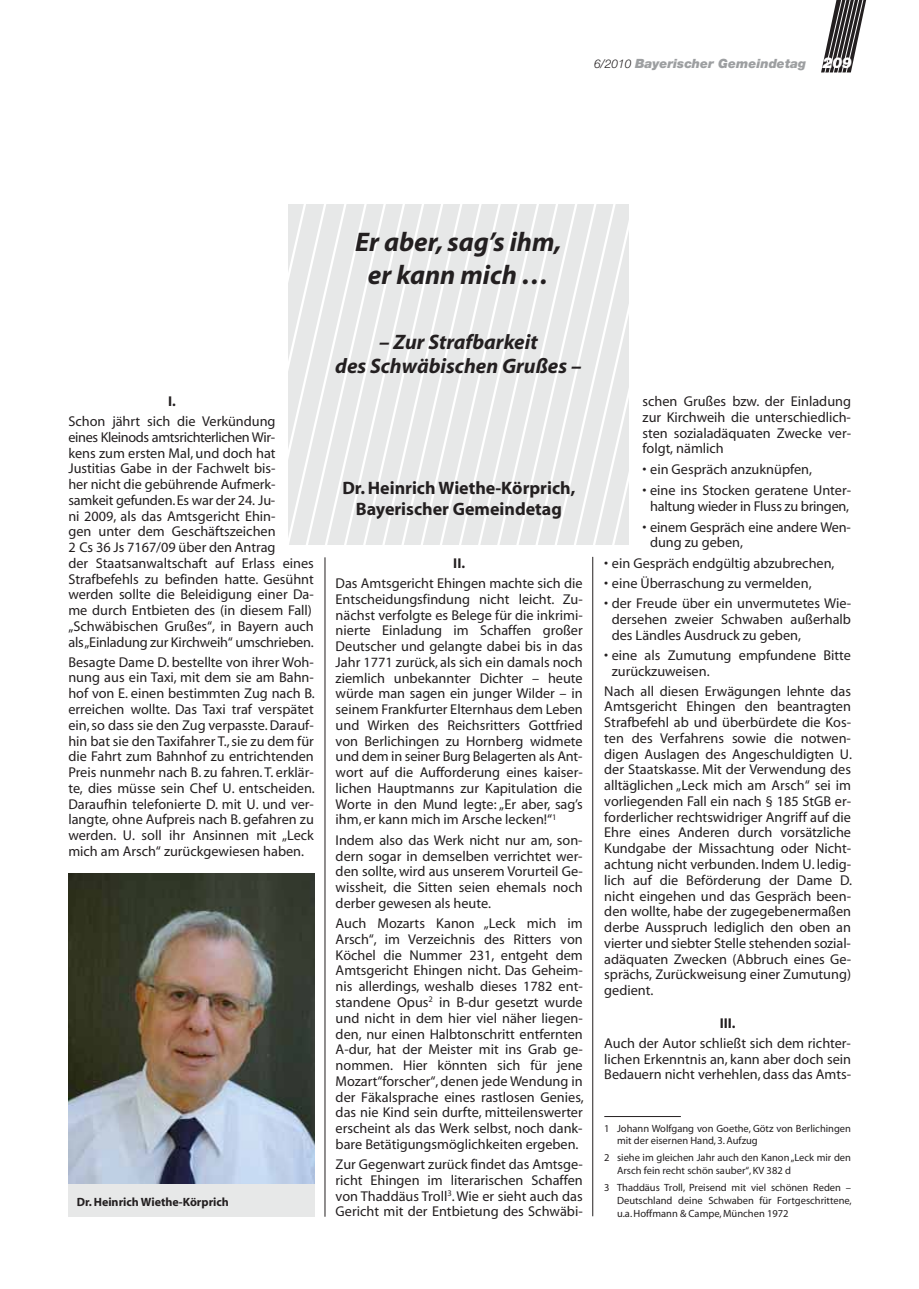
<style>
.page{position:relative;width:919px;height:1289px;background:#fff}
.page>*{position:absolute;margin:0;border:0;box-sizing:border-box;transform-origin:0 0}
.t1{font:italic 700 27px/33px "Myriad";color:#231f20;text-align:center}
.t2{font:italic 700 21px/24px "Myriad";color:#231f20;text-align:center}
.t3{font:700 18px/21px "Myriad";color:#231f20;text-align:center}
.t4{font:14.25px/15.8px "Myriad";color:#231f20;text-align:justify}
.t5{font:700 14.25px "Myriad";color:#231f20}
.t6{font:italic 900 12.75px "Helvetica Neue";color:#9d9fa1}
.t7{font:700 12px "Myriad";color:#231f20}
.t8{font:10.5px/12.8px "Myriad";color:#231f20}
.s1{font-weight:300;font-size:12px;color:#231f20}
.s2{font-size:15px;color:#fff}
</style>
<div class="page">
<svg style="left:821px;top:0;width:45px;height:73px"></svg>
<svg style="left:288px;top:204px;width:19px;height:341px;background:#e9eaea"></svg>
<svg style="left:307px;top:204px;width:19px;height:498px"></svg>
<svg style="left:326px;top:204px;width:19px;height:341px;background:#e9eaea"></svg>
<svg style="left:345px;top:204px;width:19px;height:341px;background:#e9eaea"></svg>
<svg style="left:364px;top:204px;width:19px;height:341px;background:#e9eaea"></svg>
<svg style="left:383px;top:204px;width:20px;height:341px;background:#e9eaea"></svg>
<svg style="left:403px;top:204px;width:19px;height:341px;background:#e9eaea"></svg>
<svg style="left:422px;top:204px;width:19px;height:341px;background:#e9eaea"></svg>
<svg style="left:441px;top:204px;width:19px;height:341px;background:#e9eaea"></svg>
<svg style="left:460px;top:204px;width:19px;height:341px;background:#e9eaea"></svg>
<svg style="left:479px;top:204px;width:19px;height:341px;background:#e9eaea"></svg>
<svg style="left:498px;top:204px;width:19px;height:341px;background:#e9eaea"></svg>
<svg style="left:517px;top:204px;width:19px;height:341px;background:#e9eaea"></svg>
<svg style="left:536px;top:204px;width:20px;height:341px;background:#e9eaea"></svg>
<svg style="left:556px;top:204px;width:19px;height:341px;background:#e9eaea"></svg>
<svg style="left:575px;top:204px;width:19px;height:498px"></svg>
<svg style="left:594px;top:204px;width:35px;height:341px;background:#e9eaea"></svg>
<hr style="left:325px;top:557px;width:1px;height:659px;background:#231f20">
<hr style="left:592px;top:557px;width:1px;height:659px;background:#231f20">
<div style="left:68px;top:1182px;width:247px;height:34px;background:#e7e8e8"></div>
<img style="left:68px;top:873px;width:247px;height:310px">
<hr style="left:604px;top:1116px;width:76px;height:1px;background:#231f20">
<p class="t6" style="left:594px;top:59px;width:259px"><span class="s1">6/2010</span> Bayerischer Gemeindetag <span class="s2">209</span></p>
<p class="t5" style="left:168px;top:396px;width:9px">I.</p>
<p class="t4" style="left:68px;top:414px;width:247px;text-align:left">Schon jährt sich die Verkündung<br>eines Kleinods amtsrichterlichen Wir-<br>kens zum ersten Mal, und doch hat Justitias Gabe in der Fachwelt bis-<br>her nicht die gebührende Aufmerk&shy;samkeit gefunden. Es war der 24. Ju-<br>ni 2009, als das Amtsgericht Ehin-<br>gen unter dem Geschäftszeichen<br>2 Cs 36 Js 7167/09 über den Antrag<br>der Staatsanwaltschaft auf Erlass eines Strafbefehls zu befinden hatte. Gesühnt werden sollte die Beleidigung einer Da&shy;me durch Entbieten des (in diesem Fall) „Schwäbischen Grußes“, in Bayern auch als„Einladung zur Kirchweih“ umschrieben.</p>
<p class="t4" style="left:68px;top:655px;width:248px">Besagte Dame D. bestellte von ihrer Woh&shy;nung aus ein Taxi, mit dem sie am Bahn&shy;hof von E. einen bestimmten Zug nach B. erreichen wollte. Das Taxi traf verspätet ein, so dass sie den Zug verpasste. Darauf&shy;hin bat sie den Taxifahrer T., sie zu dem für die Fahrt zum Bahnhof zu entrichtenden Preis nunmehr nach B. zu fahren. T. erklär&shy;te, dies müsse sein Chef U. entscheiden.<br>Daraufhin telefonierte D. mit U. und ver&shy;langte, ohne Aufpreis nach B. gefahren zu werden. U. soll ihr Ansinnen mit „Leck mich am Arsch“ zurückgewiesen haben.</p>
<p class="t7" style="left:77px;top:1197px;width:154px">Dr. Heinrich Wiethe-Körprich</p>
<h1 class="t1" style="left:355px;top:228px;width:208px">Er aber, sag’s ihm, er kann mich …</h1>
<h2 class="t2" style="left:335px;top:332px;width:248px">– Zur Strafbarkeit<br>des Schwäbischen Grußes –</h2>
<p class="t3" style="left:342px;top:478px;width:234px">Dr. Heinrich Wiethe-Körprich,<br>Bayerischer Gemeindetag</p>
<p class="t5" style="left:453px;top:557px;width:13px">II.</p>
<p class="t4" style="left:335px;top:576px;width:248px">Das Amtsgericht Ehingen machte sich die Entscheidungsfindung nicht leicht. Zu&shy;nächst verfolgte es Belege für die inkrimi&shy;nierte Einladung im Schaffen großer Deutscher und gelangte dabei bis in das Jahr 1771 zurück, als sich ein damals noch ziemlich unbekannter Dichter – heute würde man sagen ein junger Wilder – in seinem Frankfurter Elternhaus dem Leben und Wirken des Reichsritters Gottfried von Berlichingen zu Hornberg widmete und dem in seiner Burg Belagerten als Ant&shy;wort auf die Aufforderung eines kaiser&shy;lichen Hauptmanns zur Kapitulation die Worte in den Mund legte: „Er aber, sag’s ihm, er kann mich im Arsche lecken!“<sup>1</sup></p>
<p class="t4" style="left:335px;top:833px;width:248px">Indem also das Werk nicht nur am, son&shy;dern sogar in demselben verrichtet wer&shy;den sollte, wird aus unserem Vorurteil Ge&shy;wissheit, die Sitten seien ehemals noch derber gewesen als heute.</p>
<p class="t4" style="left:335px;top:916px;width:249px">Auch Mozarts Kanon „Leck mich im Arsch“, im Verzeichnis des Ritters von Köchel die Nummer 231, entgeht dem Amtsgericht Ehingen nicht. Das Geheim&shy;nis allerdings, weshalb dieses 1782 ent&shy;standene Opus<sup>2</sup> in B-dur gesetzt wurde und nicht in dem hier viel näher liegen&shy;den, nur einen Halbtonschritt entfernten A-dur, hat der Meister mit ins Grab ge&shy;nommen. Hier könnten sich für jene Mozart“forscher“, denen jede Wendung in der Fäkalsprache eines rastlosen Genies, das nie Kind sein durfte, mitteilenswerter erscheint als das Werk selbst, noch dank&shy;bare Betätigungsmöglichkeiten ergeben.</p>
<p class="t4" style="left:335px;top:1157px;width:248px">Zur Gegenwart zurück findet das Amtsge&shy;richt Ehingen im literarischen Schaffen von Thaddäus Troll<sup>3</sup>. Wie er sieht auch das Gericht mit der Entbietung des Schwäbi-</p>
<p class="t4" style="left:642px;top:394px;width:210px">schen Grußes bzw. der Einladung zur Kirchweih die unterschiedlich&shy;sten sozialadäquaten Zwecke ver&shy;folgt, nämlich</p>
<p class="t4" style="left:642px;top:462px;width:171px">• ein Gespräch anzuknüpfen,</p>
<p class="t4" style="left:642px;top:483px;width:210px;text-align:center">• eine ins Stocken geratene Unter&shy;haltung wieder in Fluss zu bringen,</p>
<p class="t4" style="left:650px;top:520px;width:202px;text-indent:-7px">• einem Gespräch eine andere Wen&shy;dung zu geben,</p>
<p class="t4" style="left:604px;top:557px;width:232px">• ein Gespräch endgültig abzubrechen,</p>
<p class="t4" style="left:604px;top:577px;width:209px">• eine Überraschung zu vermelden,</p>
<p class="t4" style="left:611px;top:597px;width:241px;text-indent:-7px">• der Freude über ein unvermutetes Wie&shy;dersehen zweier Schwaben außerhalb des Ländles Ausdruck zu geben,</p>
<p class="t4" style="left:611px;top:648px;width:241px;text-indent:-7px">• eine als Zumutung empfundene Bitte zurückzuweisen.</p>
<p class="t4" style="left:604px;top:684px;width:249px">Nach all diesen Erwägungen lehnte das Amtsgericht Ehingen den beantragten Strafbefehl ab und überbürdete die Kos&shy;ten des Verfahrens sowie die notwen&shy;digen Auslagen des Angeschuldigten U. der Staatskasse. Mit der Verwendung des alltäglichen „Leck mich am Arsch“ sei im vorliegenden Fall ein nach § 185 StGB er&shy;forderlicher rechtswidriger Angriff auf die Ehre eines Anderen durch vorsätzliche Kundgabe der Missachtung oder Nicht&shy;achtung nicht verbunden. Indem U. ledig&shy;lich auf die Beförderung der Dame D. nicht eingehen und das Gespräch been&shy;den wollte, habe der zugegebenermaßen derbe Ausspruch lediglich den oben an vierter und siebter Stelle stehenden sozial&shy;adäquaten Zwecken (Abbruch eines Ge&shy;sprächs, Zurückweisung einer Zumutung) gedient.</p>
<p class="t5" style="left:719px;top:1017px;width:17px">III.</p>
<p class="t4" style="left:604px;top:1036px;width:248px">Auch der Autor schließt sich dem richter&shy;lichen Erkenntnis an, kann aber doch sein Bedauern nicht verhehlen, dass das Amts-</p>
<p class="t8" style="left:617px;top:1122px;width:235px;text-indent:-13px">1 Johann Wolfgang von Goethe, Götz von Berlichingen mit der eisernen Hand, 3. Aufzug</p>
<p class="t8" style="left:617px;top:1152px;width:235px;text-indent:-13px">2 siehe im gleichen Jahr auch den Kanon „Leck mir den<br>Arsch fein recht schön sauber“, KV 382 d</p>
<p class="t8" style="left:617px;top:1182px;width:236px;text-align:justify;text-indent:-13px">3 Thaddäus Troll, Preisend mit viel schönen Reden – Deutschland deine Schwaben für Fortgeschrittene, u.a. Hoffmann &amp; Campe, München 1972</p>
</div>
